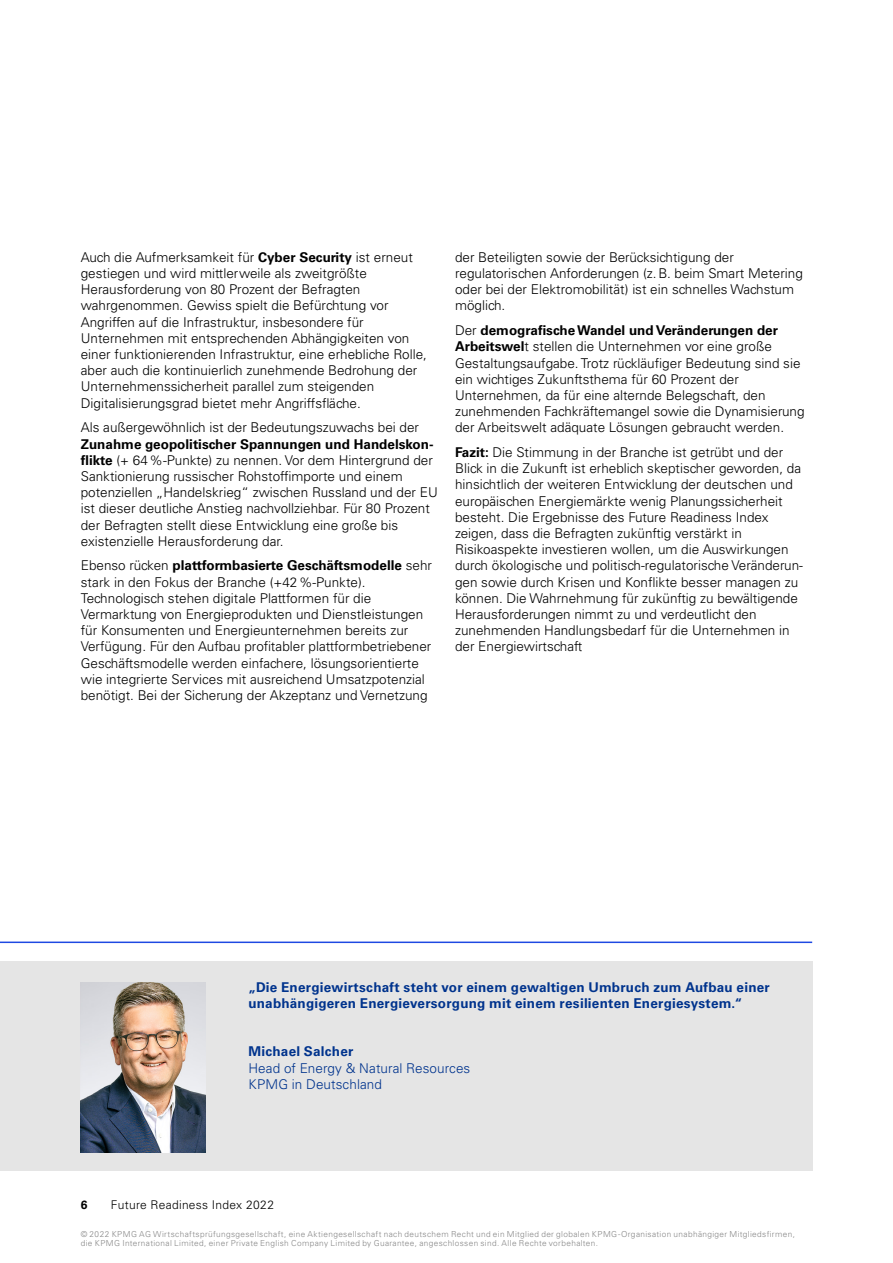
<style>
.page{position:relative;width:893px;height:1263px;background:#fff}
.page>*{position:absolute;margin:0;border:0;box-sizing:border-box;transform-origin:0 0}
.t1{font:300 13.5px/16.2px "Univers LT Std";color:#000}
.t2{font:700 13.5px/16.2px "Univers LT Std";letter-spacing:.015em;color:#00338d}
.t3{font:300 13.5px/16.2px "Univers LT Std";letter-spacing:.005em;color:#00338d}
.t4{font:300 12px "Univers LT Std";letter-spacing:.025em;color:#000}
.t5{font:700 12px "Univers LT Std";color:#000}
.t6{font:300 8.25px/9px "Univers LT Std";letter-spacing:.045em;color:#878787}
.s1{font-weight:700}
</style>
<div class="page">
<div style="left:0;top:961px;width:812px;height:209px;background:#e5e5e5"></div>
<hr style="left:0;top:941px;width:812px;height:2px;background:#1e49e2">
<img style="left:80px;top:982px;width:125px;height:170px">
<p class="t1" style="left:81px;top:249px;width:348px">Auch die Aufmerksamkeit für <span class="s1">Cyber Security</span> ist erneut gestiegen und wird mittlerweile als zweitgrößte Herausforderung von 80 Prozent der Befragten wahrgenommen. Gewiss spielt die Befürchtung vor Angriffen auf die Infrastruktur, insbesondere für Unternehmen mit entsprechenden Abhängigkeiten von einer funktionierenden Infrastruktur, eine erhebliche Rolle, aber auch die kontinuierlich zunehmende Bedrohung der Unternehmenssicherheit parallel zum steigenden Digitalisierungsgrad bietet mehr Angriffsfläche.</p>
<p class="t1" style="left:81px;top:419px;width:340px">Als außergewöhnlich ist der Bedeutungszuwachs bei der</p>
<p class="t1" style="left:81px;top:436px;width:358px"><span class="s1">Zunahme geopolitischer Spannungen und Handelskon&shy;flikte</span> (+ 64 %-Punkte) zu nennen. Vor dem Hintergrund der Sanktionierung russischer Rohstoffimporte und einem potenziellen „Handelskrieg“ zwischen Russland und der EU ist dieser deutliche Anstieg nachvollziehbar. Für 80 Prozent der Befragten stellt diese Entwicklung eine große bis existenzielle Herausforderung dar.</p>
<p class="t1" style="left:81px;top:558px;width:353px">Ebenso rücken <span class="s1">plattformbasierte Geschäftsmodelle</span> sehr stark in den Fokus der Branche (+42 %-Punkte).<br>Technologisch stehen digitale Plattformen für die Vermarktung von Energieprodukten und Dienstleistungen für Konsumenten und Energieunternehmen bereits zur Verfügung. Für den Aufbau profitabler plattformbetriebener Geschäftsmodelle werden einfachere, lösungsorientierte wie integrierte Services mit ausreichend Umsatzpotenzial benötigt. Bei der Sicherung der Akzeptanz und Vernetzung</p>
<p class="t1" style="left:455px;top:249px;width:349px">der Beteiligten sowie der Berücksichtigung der regulatorischen Anforderungen (z. B. beim Smart Metering oder bei der Elektromobilität) ist ein schnelles Wachstum möglich.</p>
<p class="t1" style="left:455px;top:322px;width:351px">Der <span class="s1">demografische Wandel und Veränderungen der Arbeitswel</span>t stellen die Unternehmen vor eine große Gestaltungsaufgabe. Trotz rückläufiger Bedeutung sind sie ein wichtiges Zukunftsthema für 60 Prozent der Unternehmen, da für eine alternde Belegschaft, den zunehmenden Fachkräftemangel sowie die Dynamisierung der Arbeitswelt adäquate Lösungen gebraucht werden.</p>
<p class="t1" style="left:455px;top:444px;width:350px"><span class="s1">Fazit:</span> Die Stimmung in der Branche ist getrübt und der Blick in die Zukunft ist erheblich skeptischer geworden, da hinsichtlich der weiteren Entwicklung der deutschen und europäischen Energiemärkte wenig Planungssicherheit besteht. Die Ergebnisse des Future Readiness Index zeigen, dass die Befragten zukünftig verstärkt in Risikoaspekte investieren wollen, um die Auswirkungen durch ökologische und politisch-regulatorische Veränderun&shy;gen sowie durch Krisen und Konflikte besser managen zu können. Die Wahrnehmung für zukünftig zu bewältigende Herausforderungen nimmt zu und verdeutlicht den zunehmenden Handlungsbedarf für die Unternehmen in der Energiewirtschaft</p>
<p class="t2" style="left:248px;top:979px;width:523px">„Die Energiewirtschaft steht vor einem gewaltigen Umbruch zum Aufbau einer unabhängigeren Energieversorgung mit einem resilienten Energiesystem.“</p>
<p class="t2" style="left:248px;top:1043px;width:107px">Michael Salcher</p>
<p class="t3" style="left:248px;top:1060px;width:223px">Head of Energy &amp; Natural Resources<br>KPMG in Deutschland</p>
<p class="t5" style="left:81px;top:1198px;width:8px">6</p>
<p class="t4" style="left:111px;top:1197px;width:165px">Future Readiness Index 2022</p>
<p class="t6" style="left:81px;top:1229px;width:716px">© 2022 KPMG AG Wirtschaftsprüfungsgesellschaft, eine Aktiengesellschaft nach deutschem Recht und ein Mitglied der globalen KPMG-Organisation unabhängiger Mitgliedsfirmen, die KPMG International Limited, einer Private English Company Limited by Guarantee, angeschlossen sind. Alle Rechte vorbehalten.</p>
</div>
